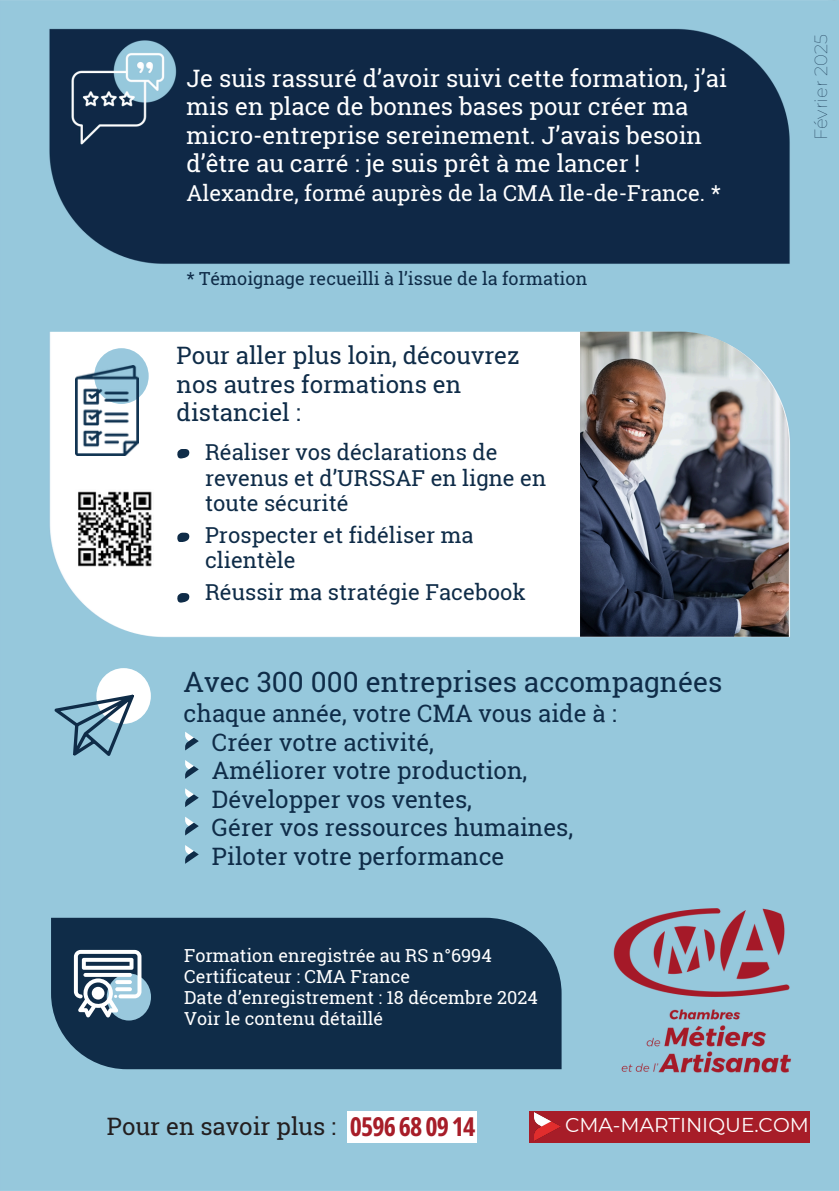
<style>
.page{position:relative;width:839px;height:1191px;background:#fff}
.page>*{position:absolute;margin:0;border:0;box-sizing:border-box;transform-origin:0 0}
.t1{font:28px "Roboto Slab";color:#0f2c48}
.t2{font:700 26px "Open Sans Condensed";letter-spacing:-.035em;color:#a71d28}
.t3{font:24px/28.4px "Roboto Slab";color:#0f2c48}
.t4{font:24px/28.4px "Roboto Slab";color:#fff}
.t5{font:24px "Roboto Slab";color:#231f20}
.t6{font:22px/25.6px "Roboto Slab";color:#0f2c48}
.t7{font:22px "Roboto Slab";color:#fff}
.t8{font:20px "Montserrat";color:#fff}
.t9{font:18px/21px "Roboto Slab";color:#fff}
.t10{font:18px "Roboto Slab";color:#0f2c48}
.t11{font:100 18px "Montserrat";color:#0f2c48}
</style>
<div class="page">
<img style="left:0;top:0;width:838px;height:1191px">
<img style="left:580px;top:332px;width:208px;height:305px">
<div style="left:94px;top:348px;width:55px;height:56px;background:#99c8dd;border-radius:50%"></div>
<img style="left:75px;top:366px;width:63px;height:90px">
<div style="left:96px;top:668px;width:55px;height:56px;background:#fff;border-radius:50%"></div>
<svg style="left:55px;top:695px;width:79px;height:61px;background:#7fa6ba"></svg>
<div style="left:51px;top:918px;width:510px;height:151px;background:#0f2c48"></div>
<div style="left:107px;top:973px;width:44px;height:48px;background:#99c8dd;border-radius:50%"></div>
<svg style="left:74px;top:950px;width:67px;height:67px"></svg>
<svg style="left:177px;top:449px;width:12px;height:9px"></svg>
<svg style="left:177px;top:533px;width:12px;height:9px"></svg>
<svg style="left:177px;top:593px;width:12px;height:10px"></svg>
<svg style="left:185px;top:732px;width:14px;height:18px"></svg>
<svg style="left:185px;top:760px;width:14px;height:19px"></svg>
<svg style="left:185px;top:788px;width:14px;height:19px"></svg>
<svg style="left:185px;top:817px;width:14px;height:19px"></svg>
<svg style="left:185px;top:845px;width:14px;height:19px"></svg>
<img style="left:75px;top:490px;width:81px;height:78px">
<div style="left:529px;top:1111px;width:281px;height:32px;background:#a71d28"></div>
<img style="left:534px;top:1112px;width:26px;height:29px">
<div style="left:347px;top:1111px;width:130px;height:32px;background:#fff"></div>
<h3 class="t4" style="left:186px;top:63px;width:542px">Je suis rassuré d’avoir suivi cette formation, j’ai mis en place de bonnes bases pour créer ma micro-entreprise sereinement. J’avais besoin d’être au carré : je suis prêt à me lancer !</h3>
<h3 class="t7" style="left:186px;top:178px;width:536px">Alexandre, formé auprès de la CMA Ile-de-France. *</h3>
<h2 class="t10" style="left:186px;top:266px;width:402px">* Témoignage recueilli à l’issue de la formation</h2>
<p class="t3" style="left:177px;top:341px;width:345px">Pour aller plus loin, découvrez nos autres formations en distanciel :</p>
<p class="t6" style="left:205px;top:439px;width:343px">Réaliser vos déclarations de revenus et d’URSSAF en ligne en toute sécurité</p>
<p class="t6" style="left:205px;top:521px;width:270px">Prospecter et fidéliser ma clientèle</p>
<p class="t6" style="left:205px;top:578px;width:322px">Réussir ma stratégie Facebook</p>
<h3 class="t1" style="left:183px;top:663px;width:540px">Avec 300 000 entreprises accompagnées</h3>
<p class="t3" style="left:183px;top:699px;width:434px">chaque année, votre CMA vous aide à :</p>
<h3 class="t3" style="left:212px;top:727px;width:363px">Créer votre activité,<br>Améliorer votre production,<br>Développer vos ventes,<br>Gérer vos ressources humaines,<br>Piloter votre performance</h3>
<p class="t9" style="left:184px;top:944px;width:355px">Formation enregistrée au RS n°6994<br>Certificateur : CMA France<br>Date d’enregistrement : 18 décembre 2024<br>Voir le contenu détaillé</p>
<p class="t11" style="left:809px;top:140px;width:107px;rotate:-90deg">Février 2025</p>
<p class="t5" style="left:107px;top:1110px;width:231px">Pour en savoir plus :</p>
<h3 class="t2" style="left:349px;top:1108px;width:127px">0596680914</h3>
<h3 class="t8" style="left:565px;top:1113px;width:245px">CMA-MARTINIQUE.COM</h3>
</div>
